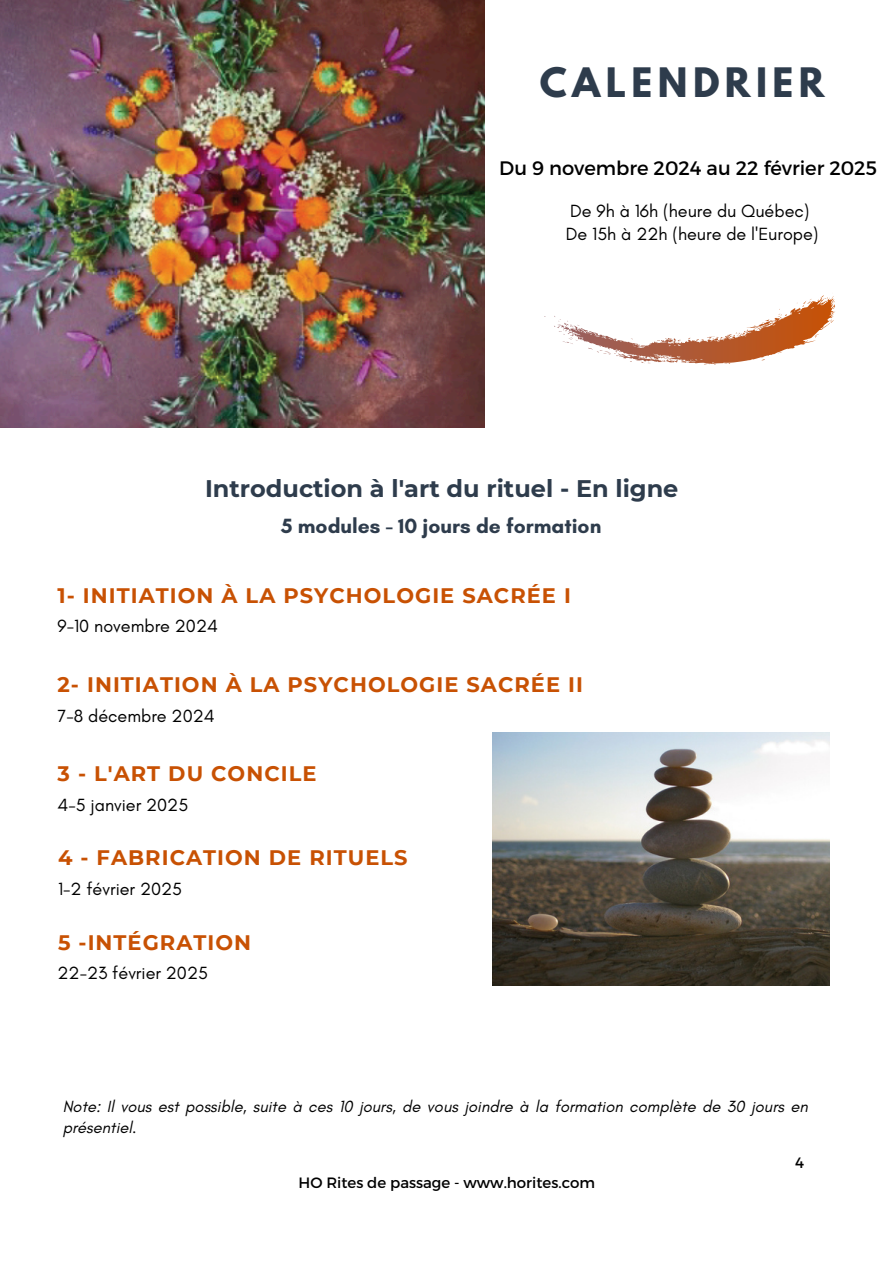
<style>
.page{position:relative;width:894px;height:1264px;background:#fff}
.page>*{position:absolute;margin:0;border:0;box-sizing:border-box;transform-origin:0 0}
.t1{font:700 36px "League Spartan";letter-spacing:.15em;color:#2e3c4c}
.t2{font:700 24px "Montserrat";color:#2e3c4c}
.t3{font:700 21px "Montserrat";letter-spacing:.05em;color:#c85103}
.t4{font:700 21px "Glacial Indifference";color:#2e3c4c}
.t5{font:19.5px "Montserrat";color:#000}
.t6{font:18px/23.7px "Glacial Indifference";color:#000}
.t7{font:italic 16.5px/21.3px "Glacial Indifference";color:#000}
.t8{font:15px "Montserrat";color:#000}
</style>
<div class="page">
<svg style="left:544px;top:295px;width:291px;height:69px"></svg>
<img style="left:492px;top:732px;width:337px;height:253px">
<img style="left:0;top:0;width:484px;height:427px">
<h3 class="t1" style="left:539px;top:65px;width:286px">CALENDRIER</h3>
<h3 class="t5" style="left:499px;top:156px;width:379px">Du 9 novembre 2024 au 22 février 2025</h3>
<h3 class="t6" style="left:565px;top:198px;width:254px">De 9h à 16h (heure du Québec)<br>De 15h à 22h (heure de l'Europe)</h3>
<h6 class="t2" style="left:205px;top:474px;width:474px">Introduction à l'art du rituel - En ligne</h6>
<p class="t4" style="left:281px;top:513px;width:321px">5 modules - 10 jours de formation</p>
<h3 class="t3" style="left:58px;top:583px;width:514px">1- INITIATION À LA PSYCHOLOGIE SACRÉE I</h3>
<h6 class="t6" style="left:58px;top:614px;width:162px">9-10 novembre 2024</h6>
<h6 class="t3" style="left:58px;top:672px;width:526px">2- INITIATION À LA PSYCHOLOGIE SACRÉE II</h6>
<h4 class="t6" style="left:58px;top:703px;width:159px">7-8 décembre 2024</h4>
<h3 class="t3" style="left:58px;top:761px;width:260px">3 - L'ART DU CONCILE</h3>
<h5 class="t6" style="left:58px;top:792px;width:132px">4-5 janvier 2025</h5>
<h6 class="t3" style="left:58px;top:845px;width:351px">4 - FABRICATION DE RITUELS</h6>
<h2 class="t6" style="left:58px;top:876px;width:126px">1-2 février 2025</h2>
<h6 class="t3" style="left:58px;top:929px;width:194px">5 -INTÉGRATION</h6>
<h1 class="t6" style="left:58px;top:961px;width:152px">22-23 février 2025</h1>
<p class="t7" style="left:63px;top:1095px;width:746px">Note: Il vous est possible, suite à ces 10 jours, de vous joindre à la formation complète de 30 jours en présentiel.</p>
<h6 class="t8" style="left:794px;top:1153px;width:10px">4</h6>
<h6 class="t8" style="left:298px;top:1173px;width:298px">HO Rites de passage - www.horites.com</h6>
</div>
